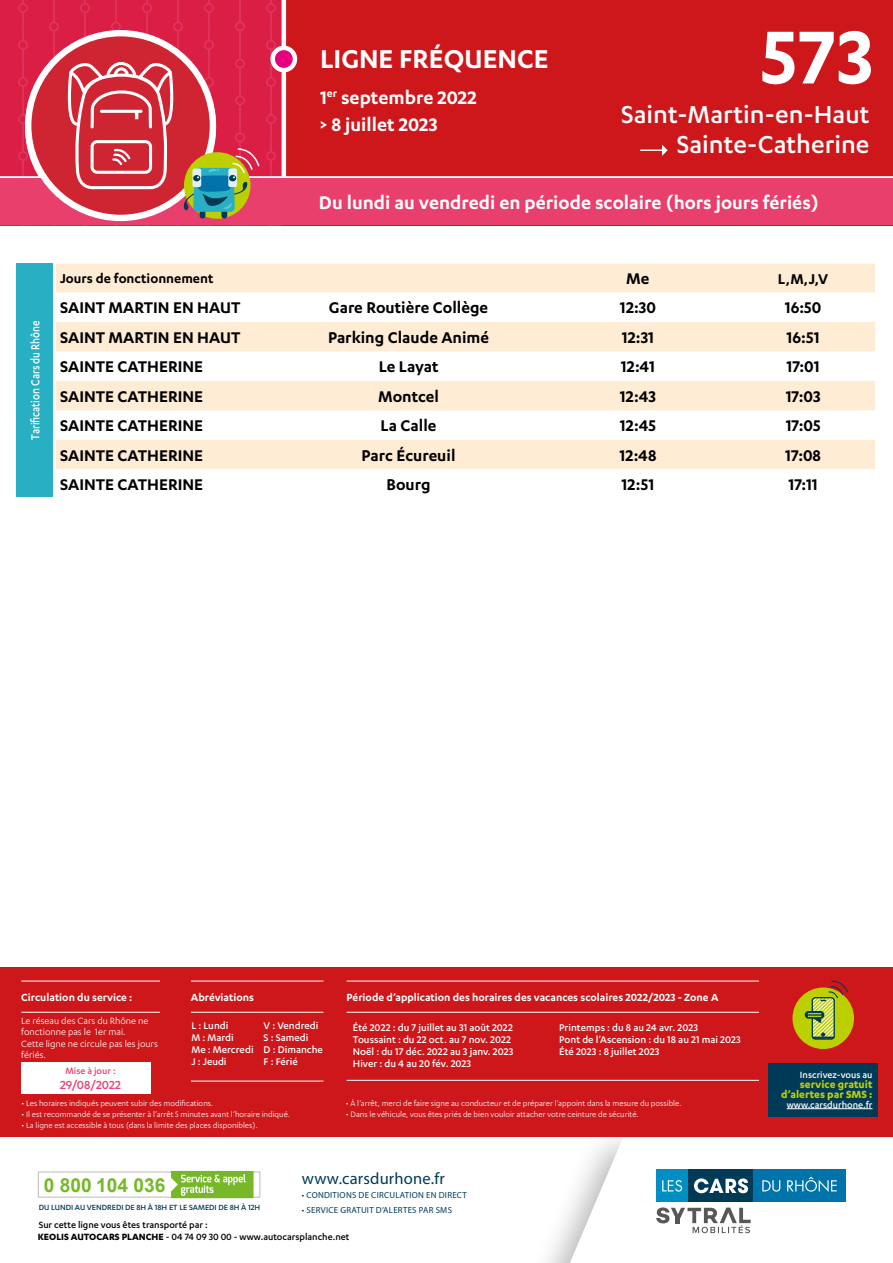
<style>
.page{position:relative;width:893px;height:1263px;background:#fff}
.page>*{position:absolute;margin:0;border:0;box-sizing:border-box;transform-origin:0 0}
.t1{font:600 87px "Karbon";color:#fff}
.t2{font:600 30px "Karbon";color:#fff}
.t3{font:500 28.5px/30px "Karbon";color:#fff;text-align:right}
.t4{font:600 21px/27px "Karbon";color:#fff}
.t5{font:700 19.2px "Arial";color:#76b82a}
.t6{font:600 18px "Karbon";color:#000}
.t7{font:16.5px "Myriad Pro";letter-spacing:.01em;color:#003a57}
.t8{font:600 16.5px "Karbon";color:#000}
.t9{font:600 15px "Karbon";color:#000}
.t10{font:500 13.5px "Karbon";color:#fff;scale:.85 1}
.t11{font:500 13.5px "Karbon";color:#e93f6c}
.t12{font:600 12px "Karbon";color:#fff}
.t13{font:700 12px/9.9px "Karbon";color:#bccf00;text-align:right}
.t14{font:500 11.25px/12px "Karbon";color:#fff}
.t15{font:500 10.5px "Karbon";color:#000}
.t16{font:10.5px/10.5px "Karbon";color:#fff}
.t17{font:500 10.5px "Karbon";color:#fff}
.t18{font:500 10.5px "Karbon";color:#e93f6c}
.t19{font:9px "Karbon";color:#fff}
.t20{font:8.85px "Myriad Pro";letter-spacing:.03em;color:#003a57}
.t21{font:500 8.7px "Karbon";color:#003a57}
.s1{font-weight:700}
</style>
<div class="page">
<div style="left:0;top:967px;width:893px;height:173px;background:#cd171a"></div>
<hr style="left:21px;top:981px;width:139px;height:1px;background:#fff">
<hr style="left:21px;top:1012px;width:139px;height:1px;background:#fff">
<hr style="left:191px;top:981px;width:133px;height:1px;background:#fff">
<hr style="left:191px;top:1012px;width:133px;height:1px;background:#fff">
<hr style="left:191px;top:1081px;width:133px;height:1px;background:#fff">
<hr style="left:347px;top:981px;width:412px;height:1px;background:#fff">
<hr style="left:347px;top:1012px;width:412px;height:1px;background:#fff">
<hr style="left:347px;top:1080px;width:412px;height:1px;background:#fff">
<div style="left:21px;top:1062px;width:130px;height:32px;background:#fff"></div>
<div style="left:792px;top:987px;width:62px;height:62px;background:#bccf00;border-radius:50%"></div>
<div style="left:812px;top:997px;width:23px;height:43px;border:1px solid #003a57;border-radius:3px"></div>
<svg style="left:805px;top:1011px;width:19px;height:8px"></svg>
<svg style="left:808px;top:980px;width:40px;height:59px"></svg>
<div style="left:768px;top:1063px;width:110px;height:54px;background:#003a57"></div>
<hr style="left:787px;top:1108px;width:85px;height:1px;background:#fff">
<div style="left:0;top:1137px;width:893px;height:126px;background:#fff"></div>
<svg style="left:560px;top:1138px;width:286px;height:125px"></svg>
<svg style="left:38px;top:1171px;width:222px;height:27px"></svg>
<div style="left:0;top:0;width:893px;height:225px;background:#cd171a"></div>
<svg style="left:0;top:0;width:282px;height:176px;background:#db254a"></svg>
<svg style="left:0;top:176px;width:893px;height:3px;background:#f4b2c2"></svg>
<hr style="left:282px;top:0;width:4px;height:178px;background:#fff">
<svg style="left:273px;top:48px;width:22px;height:22px"></svg>
<div style="left:270px;top:46px;width:27px;height:26px;border:4px solid #fff;border-radius:50%"></div>
<div style="left:0;top:179px;width:893px;height:46px;background:#e93f6c"></div>
<svg style="left:28px;top:33px;width:185px;height:185px;background:#d74a55"></svg>
<div style="left:25px;top:30px;width:191px;height:191px;border:6px solid #fff;border-radius:50%"></div>
<svg style="left:184px;top:152px;width:67px;height:67px"></svg>
<div style="left:200px;top:209px;width:5px;height:9px;background:#003a57;border-radius:3px"></div>
<div style="left:221px;top:209px;width:6px;height:9px;background:#003a57;border-radius:3px"></div>
<svg style="left:51px;top:57px;width:208px;height:155px;background:#cd515a"></svg>
<svg style="left:640px;top:145px;width:28px;height:11px"></svg>
<div style="left:16px;top:263px;width:37px;height:234px;background:#28afc4"></div>
<svg style="left:56px;top:264px;width:819px;height:205px;fill:#ffecd4"></svg>
<h2 class="t2" style="left:320px;top:42px;width:230px">LIGNE FRÉQUENCE</h2>
<h3 class="t4" style="left:320px;top:83px;width:158px">1<sup>er</sup> septembre 2022 &gt; 8 juillet 2023</h3>
<h1 class="t1" style="left:761px;top:8px;width:114px">573</h1>
<h3 class="t3" style="left:621px;top:99px;width:250px">Saint-Martin-en-Haut<br>Sainte-Catherine</h3>
<h3 class="t4" style="left:319px;top:188px;width:502px">Du lundi au vendredi en période scolaire (hors jours fériés)</h3>
<h3 class="t10" style="left:28px;top:440px;width:142px;rotate:-90deg">Tarification Cars du Rhône</h3>
<h3 class="t9" style="left:60px;top:270px;width:155px">Jours de fonctionnement</h3>
<h3 class="t6" style="left:626px;top:269px;width:25px">Me</h3>
<h3 class="t8" style="left:778px;top:269px;width:52px">L,M,J,V</h3>
<h3 class="t6" style="left:60px;top:298px;width:182px">SAINT MARTIN EN HAUT</h3>
<h3 class="t6" style="left:329px;top:298px;width:161px">Gare Routière Collège</h3>
<h3 class="t6" style="left:620px;top:298px;width:37px">12:30</h3>
<h3 class="t6" style="left:785px;top:298px;width:38px">16:50</h3>
<h3 class="t6" style="left:60px;top:327px;width:182px">SAINT MARTIN EN HAUT</h3>
<h3 class="t6" style="left:328px;top:327px;width:163px">Parking Claude Animé</h3>
<h3 class="t6" style="left:622px;top:327px;width:34px">12:31</h3>
<h3 class="t6" style="left:787px;top:327px;width:34px">16:51</h3>
<h3 class="t6" style="left:60px;top:357px;width:144px">SAINTE CATHERINE</h3>
<h3 class="t6" style="left:379px;top:357px;width:61px">Le Layat</h3>
<h3 class="t6" style="left:621px;top:357px;width:36px">12:41</h3>
<h3 class="t6" style="left:786px;top:357px;width:35px">17:01</h3>
<h3 class="t6" style="left:60px;top:386px;width:144px">SAINTE CATHERINE</h3>
<h3 class="t6" style="left:378px;top:386px;width:63px">Montcel</h3>
<h3 class="t6" style="left:620px;top:386px;width:38px">12:43</h3>
<h3 class="t6" style="left:786px;top:386px;width:36px">17:03</h3>
<h3 class="t6" style="left:60px;top:415px;width:144px">SAINTE CATHERINE</h3>
<h3 class="t6" style="left:381px;top:415px;width:57px">La Calle</h3>
<h3 class="t6" style="left:620px;top:415px;width:38px">12:45</h3>
<h3 class="t6" style="left:786px;top:415px;width:36px">17:05</h3>
<h3 class="t6" style="left:60px;top:445px;width:144px">SAINTE CATHERINE</h3>
<h3 class="t6" style="left:362px;top:445px;width:95px">Parc Écureuil</h3>
<h3 class="t6" style="left:619px;top:445px;width:38px">12:48</h3>
<h3 class="t6" style="left:785px;top:445px;width:37px">17:08</h3>
<h3 class="t6" style="left:60px;top:474px;width:144px">SAINTE CATHERINE</h3>
<h3 class="t6" style="left:387px;top:474px;width:46px">Bourg</h3>
<h3 class="t6" style="left:622px;top:474px;width:34px">12:51</h3>
<h3 class="t6" style="left:788px;top:474px;width:31px">17:11</h3>
<h3 class="t12" style="left:21px;top:990px;width:113px">Circulation du service :</h3>
<h3 class="t12" style="left:191px;top:990px;width:65px">Abréviations</h3>
<h3 class="t12" style="left:347px;top:990px;width:373px">Période d’application des horaires des vacances scolaires 2022/2023 - Zone A</h3>
<p class="t16" style="left:21px;top:1015px;width:129px">Le réseau des Cars du Rhône ne fonctionne pas le 1er mai.</p>
<p class="t16" style="left:21px;top:1039px;width:138px">Cette ligne ne circule pas les jours fériés.</p>
<p class="t18" style="left:65px;top:1065px;width:52px">Mise à jour :</p>
<h3 class="t11" style="left:60px;top:1077px;width:63px">29/08/2022</h3>
<p class="t14" style="left:191px;top:1019px;width:64px">L : Lundi<br>M : Mardi<br>Me : Mercredi<br>J : Jeudi</p>
<p class="t14" style="left:264px;top:1019px;width:61px">V : Vendredi<br>S : Samedi<br>D : Dimanche<br>F : Férié</p>
<p class="t19" style="left:21px;top:1098px;width:193px">• Les horaires indiqués peuvent subir des modifications.</p>
<p class="t19" style="left:21px;top:1109px;width:270px">• Il est recommandé de se présenter à l’arrêt 5 minutes avant l’horaire indiqué.</p>
<p class="t19" style="left:21px;top:1120px;width:238px">• La ligne est accessible à tous (dans la limite des places disponibles).</p>
<p class="t14" style="left:353px;top:1021px;width:162px">Été 2022 : du 7 juillet au 31 août 2022<br>Toussaint : du 22 oct. au 7 nov. 2022<br>Noël : du 17 déc. 2022 au 3 janv. 2023<br>Hiver : du 4 au 20 fév. 2023</p>
<p class="t14" style="left:559px;top:1022px;width:183px">Printemps : du 8 au 24 avr. 2023<br>Pont de l’Ascension : du 18 au 21 mai 2023<br>Été 2023 : 8 juillet 2023</p>
<p class="t19" style="left:346px;top:1099px;width:337px">• À l’arrêt, merci de faire signe au conducteur et de préparer l’appoint dans la mesure du possible.</p>
<p class="t19" style="left:346px;top:1110px;width:294px">• Dans le véhicule, vous êtes priés de bien vouloir attacher votre ceinture de sécurité.</p>
<h3 class="t5" style="left:44px;top:1171px;width:123px">0 800 104 036</h3>
<h3 class="t7" style="left:302px;top:1168px;width:144px">www.carsdurhone.fr</h3>
<p class="t20" style="left:302px;top:1190px;width:167px">• CONDITIONS DE CIRCULATION EN DIRECT</p>
<p class="t21" style="left:39px;top:1202px;width:223px">DU LUNDI AU VENDREDI DE 8H À 18H ET LE SAMEDI DE 8H À 12H</p>
<p class="t20" style="left:302px;top:1204px;width:152px">• SERVICE GRATUIT D’ALERTES PAR SMS</p>
<p class="t15" style="left:39px;top:1219px;width:171px">Sur cette ligne vous êtes transporté par :</p>
<p class="t15" style="left:38px;top:1230px;width:313px"><span class="s1">KEOLIS AUTOCARS PLANCHE</span> - 04 74 09 30 00 - www.autocarsplanche.net</p>
<p class="t17" style="left:800px;top:1069px;width:74px">Inscrivez-vous au</p>
<h3 class="t13" style="left:781px;top:1079px;width:93px">service gratuit d’alertes par SMS :</h3>
<p class="t17" style="left:787px;top:1098px;width:87px">www.carsdurhone.fr</p>
</div>
